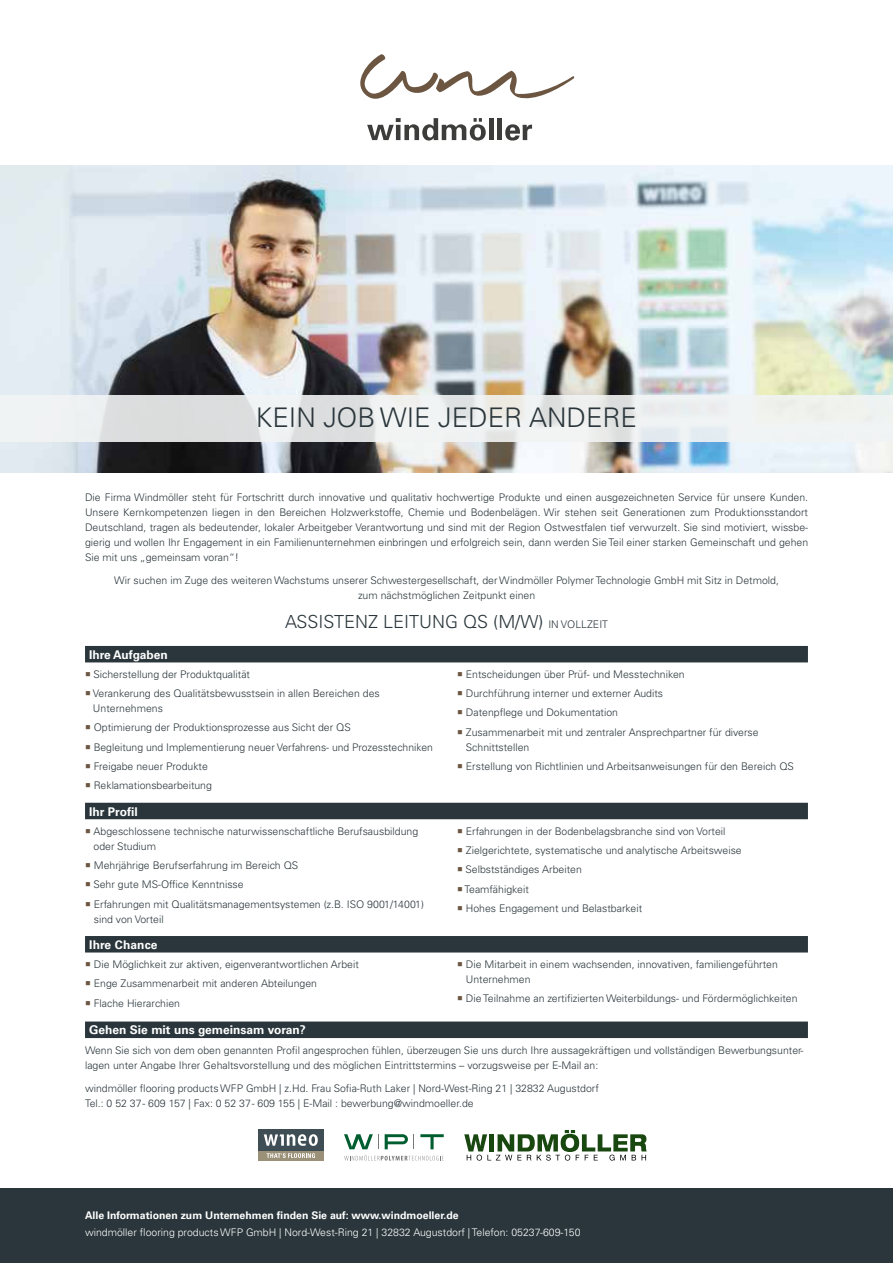
<style>
.page{position:relative;width:893px;height:1263px;background:#fff}
.page>*{position:absolute;margin:0;border:0;box-sizing:border-box;transform-origin:0 0}
.t1{font:300 27px "Univers LTCYR 45";color:#2a363b}
.t2{font:300 18px "Univers LTCYR 45";color:#2a363b}
.t3{font:700 12px "Univers LTCYR 65";color:#fff}
.t4{font:300 10.5px/15px "Univers LTCYR 45";color:#2a363b}
.t5{font:300 10.5px "Univers LTCYR 45";color:#fff}
.t6{font:700 10.5px "Univers LTCYR 65";color:#fff}
.s1{font-size:10.5px}
.s2{color:#6c5641}
</style>
<div class="page">
<div style="left:0;top:1188px;width:893px;height:75px;background:#2a363b"></div>
<div style="left:85px;top:646px;width:723px;height:16px;background:#2a363b"></div>
<div style="left:85px;top:803px;width:723px;height:16px;background:#2a363b"></div>
<div style="left:85px;top:936px;width:723px;height:16px;background:#2a363b"></div>
<div style="left:85px;top:1021px;width:723px;height:17px;background:#2a363b"></div>
<div style="left:258px;top:1151px;width:65px;height:9px;background:#9b9078"></div>
<div style="left:258px;top:1129px;width:65px;height:22px;background:#3f4e55"></div>
<svg style="left:264px;top:1134px;width:54px;height:12px"></svg>
<svg style="left:267px;top:1153px;width:48px;height:5px"></svg>
<img style="left:0;top:166px;width:893px;height:306px">
<svg style="left:0;top:395px;width:893px;height:47px;fill:#eef0ef"></svg>
<svg style="left:360px;top:54px;width:215px;height:45px"></svg>
<svg style="left:367px;top:118px;width:119px;height:23px"></svg>
<div style="left:489px;top:118px;width:5px;height:22px;background:#3c3c3b"></div>
<div style="left:497px;top:118px;width:5px;height:22px;background:#3c3c3b"></div>
<svg style="left:505px;top:124px;width:27px;height:17px"></svg>
<svg style="left:464px;top:1130px;width:183px;height:30px"></svg>
<svg style="left:344px;top:1155px;width:100px;height:5px"></svg>
<svg style="left:420px;top:1134px;width:24px;height:15px"></svg>
<svg style="left:344px;top:1134px;width:35px;height:15px"></svg>
<svg style="left:385px;top:1134px;width:29px;height:15px"></svg>
<h1 class="t1" style="left:256px;top:400px;width:383px">KEIN JOB WIE JEDER ANDERE</h1>
<p class="t4" style="left:85px;top:489px;width:725px;text-align:justify">Die Firma Windmöller steht für Fortschritt durch innovative und qualitativ hochwertige Produkte und einen ausgezeichneten Service für unsere Kunden.<br>Unsere Kernkompetenzen liegen in den Bereichen Holzwerkstoffe, Chemie und Bodenbelägen. Wir stehen seit Generationen zum Produktionsstandort Deutschland, tragen als bedeutender, lokaler Arbeitgeber Verantwortung und sind mit der Region Ostwestfalen tief verwurzelt. Sie sind motiviert, wissbe&shy;gierig und wollen Ihr Engagement in ein Familienunternehmen einbringen und erfolgreich sein, dann werden Sie Teil einer starken Gemeinschaft und gehen Sie mit uns „gemeinsam voran“!</p>
<p class="t4" style="left:114px;top:573px;width:666px;text-align:center">Wir suchen im Zuge des weiteren Wachstums unserer Schwestergesellschaft, der Windmöller Polymer Technologie GmbH mit Sitz in Detmold, zum nächstmöglichen Zeitpunkt einen</p>
<h2 class="t2" style="left:285px;top:609px;width:325px">ASSISTENZ LEITUNG QS (M/W) <span class="s1">IN VOLLZEIT</span></h2>
<p class="t3" style="left:89px;top:646px;width:80px">Ihre Aufgaben</p>
<p class="t4" style="left:85px;top:666px;width:167px"><span class="s2">○</span> Sicherstellung der Produktqualität</p>
<p class="t4" style="left:93px;top:686px;width:288px;text-indent:-8px"><span class="s2">○</span> Verankerung des Qualitätsbewusstsein in allen Bereichen des<br>Unternehmens</p>
<p class="t4" style="left:85px;top:720px;width:267px"><span class="s2">○</span> Optimierung der Produktionsprozesse aus Sicht der QS</p>
<p class="t4" style="left:85px;top:739px;width:349px"><span class="s2">○</span> Begleitung und Implementierung neuer Verfahrens- und Prozesstechniken</p>
<p class="t4" style="left:85px;top:758px;width:124px"><span class="s2">○</span> Freigabe neuer Produkte</p>
<p class="t4" style="left:85px;top:778px;width:128px"><span class="s2">○</span> Reklamationsbearbeitung</p>
<p class="t3" style="left:89px;top:803px;width:50px">Ihr Profil</p>
<p class="t4" style="left:94px;top:823px;width:326px;text-indent:-8px"><span class="s2">○</span> Abgeschlossene technische naturwissenschaftliche Berufsausbildung oder Studium</p>
<p class="t4" style="left:85px;top:857px;width:215px"><span class="s2">○</span> Mehrjährige Berufserfahrung im Bereich QS</p>
<p class="t4" style="left:85px;top:877px;width:160px"><span class="s2">○</span> Sehr gute MS-Office Kenntnisse</p>
<p class="t4" style="left:94px;top:896px;width:332px;text-indent:-9px"><span class="s2">○</span> Erfahrungen mit Qualitätsmanagementsystemen (z.B. ISO 9001/14001) sind von Vorteil</p>
<p class="t3" style="left:89px;top:936px;width:70px">Ihre Chance</p>
<p class="t4" style="left:85px;top:956px;width:275px"><span class="s2">○</span> Die Möglichkeit zur aktiven, eigenverantwortlichen Arbeit</p>
<p class="t4" style="left:85px;top:976px;width:233px"><span class="s2">○</span> Enge Zusammenarbeit mit anderen Abteilungen</p>
<p class="t4" style="left:85px;top:995px;width:97px"><span class="s2">○</span> Flache Hierarchien</p>
<p class="t4" style="left:457px;top:666px;width:229px"><span class="s2">○</span> Entscheidungen über Prüf- und Messtechniken</p>
<p class="t4" style="left:457px;top:686px;width:208px"><span class="s2">○</span> Durchführung interner und externer Audits</p>
<p class="t4" style="left:457px;top:705px;width:162px"><span class="s2">○</span> Datenpflege und Dokumentation</p>
<p class="t4" style="left:466px;top:724px;width:294px;text-indent:-9px"><span class="s2">○</span> Zusammenarbeit mit und zentraler Ansprechpartner für diverse<br>Schnittstellen</p>
<p class="t4" style="left:457px;top:758px;width:338px"><span class="s2">○</span> Erstellung von Richtlinien und Arbeitsanweisungen für den Bereich QS</p>
<p class="t4" style="left:457px;top:823px;width:270px"><span class="s2">○</span> Erfahrungen in der Bodenbelagsbranche sind von Vorteil</p>
<p class="t4" style="left:457px;top:842px;width:286px"><span class="s2">○</span> Zielgerichtete, systematische und analytische Arbeitsweise</p>
<p class="t4" style="left:457px;top:862px;width:126px"><span class="s2">○</span> Selbstständiges Arbeiten</p>
<p class="t4" style="left:457px;top:881px;width:73px"><span class="s2">○</span> Teamfähigkeit</p>
<p class="t4" style="left:457px;top:900px;width:187px"><span class="s2">○</span> Hohes Engagement und Belastbarkeit</p>
<p class="t4" style="left:466px;top:956px;width:314px;text-indent:-9px"><span class="s2">○</span> Die Mitarbeit in einem wachsenden, innovativen, familiengeführten<br>Unternehmen</p>
<p class="t4" style="left:457px;top:991px;width:342px"><span class="s2">○</span> Die Teilnahme an zertifizierten Weiterbildungs- und Fördermöglichkeiten</p>
<p class="t3" style="left:89px;top:1021px;width:218px">Gehen Sie mit uns gemeinsam voran?</p>
<p class="t4" style="left:85px;top:1042px;width:720px">Wenn Sie sich von dem oben genannten Profil angesprochen fühlen, überzeugen Sie uns durch Ihre aussagekräftigen und vollständigen Bewerbungsunter&shy;lagen unter Angabe Ihrer Gehaltsvorstellung und des möglichen Eintrittstermins – vorzugsweise per E-Mail an:</p>
<p class="t4" style="left:85px;top:1080px;width:515px">windmöller flooring products WFP GmbH | z.Hd. Frau Sofia-Ruth Laker | Nord-West-Ring 21 | 32832 Augustdorf<br>Tel.: 0 52 37 - 609 157 | Fax: 0 52 37 - 609 155 | E-Mail : bewerbung@windmoeller.de</p>
<p class="t6" style="left:85px;top:1208px;width:375px">Alle Informationen zum Unternehmen finden Sie auf: www.windmoeller.de</p>
<p class="t5" style="left:85px;top:1226px;width:497px">windmöller flooring products WFP GmbH | Nord-West-Ring 21 | 32832 Augustdorf | Telefon: 05237-609-150</p>
</div>
